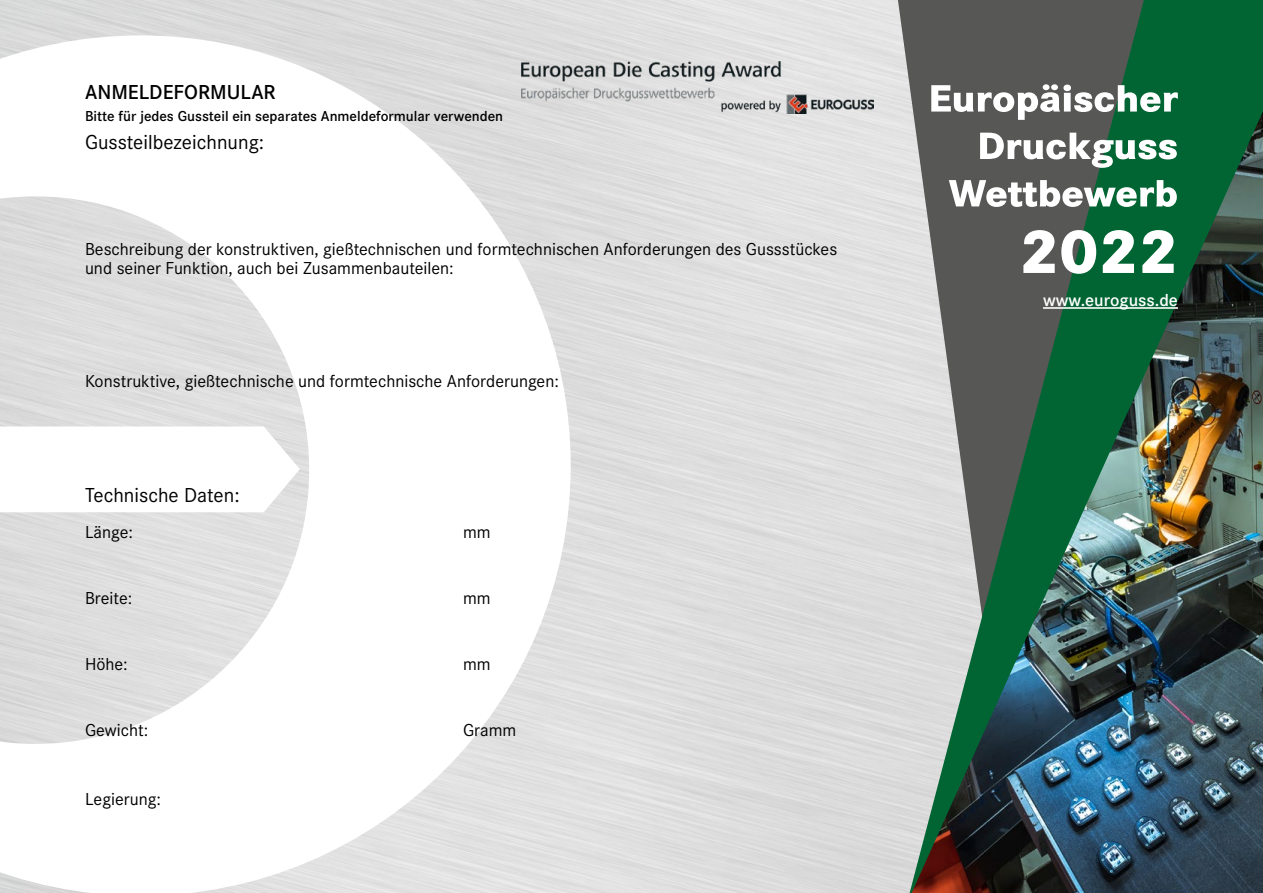
<style>
.page{position:relative;width:1263px;height:893px;background:#fff}
.page>*{position:absolute;margin:0;border:0;box-sizing:border-box;transform-origin:0 0}
.t1{font:21px "Corporate S";color:#000}
.t2{font:600 21px "Corporate S";color:#000}
.t3{font:18px/19.5px "Corporate S";color:#000}
.t4{font:600 18px "Corporate S";color:#fff}
.t5{font:600 15px "Corporate S";color:#000}
</style>
<div class="page">
<div style="left:0;top:0;width:910px;height:893px;background:#dedede"></div>
<svg style="left:0;top:35px;width:571px;height:858px"></svg>
<svg style="left:898px;top:0;width:12px;height:753px;background:#d8d8d8"></svg>
<img style="left:910px;top:0;width:353px;height:893px">
<svg style="left:0;top:426px;width:300px;height:86px"></svg>
<svg style="left:1023px;top:230px;width:151px;height:44px"></svg>
<svg style="left:949px;top:180px;width:228px;height:27px"></svg>
<svg style="left:980px;top:133px;width:197px;height:35px"></svg>
<svg style="left:931px;top:84px;width:247px;height:36px"></svg>
<img style="left:522px;top:61px;width:351px;height:53px">
<hr style="left:1043px;top:307px;width:135px;height:2px;background:#fff">
<p class="t2" style="left:85px;top:78px;width:192px">ANMELDEFORMULAR</p>
<p class="t5" style="left:85px;top:106px;width:420px">Bitte für jedes Gussteil ein separates Anmeldeformular verwenden</p>
<p class="t1" style="left:85px;top:129px;width:181px">Gussteilbezeichnung:</p>
<p class="t3" style="left:85px;top:238px;width:754px">Beschreibung der konstruktiven, gießtechnischen und formtechnischen Anforderungen des Gussstückes und seiner Funktion, auch bei Zusammenbauteilen:</p>
<p class="t3" style="left:85px;top:370px;width:475px">Konstruktive, gießtechnische und formtechnische Anforderungen:</p>
<p class="t1" style="left:85px;top:481px;width:156px">Technische Daten:</p>
<p class="t3" style="left:85px;top:522px;width:50px">Länge:</p>
<p class="t3" style="left:463px;top:522px;width:29px">mm</p>
<p class="t3" style="left:85px;top:588px;width:49px">Breite:</p>
<p class="t3" style="left:463px;top:588px;width:29px">mm</p>
<p class="t3" style="left:85px;top:654px;width:44px">Höhe:</p>
<p class="t3" style="left:463px;top:654px;width:29px">mm</p>
<p class="t3" style="left:85px;top:720px;width:65px">Gewicht:</p>
<p class="t3" style="left:463px;top:720px;width:55px">Gramm</p>
<p class="t3" style="left:85px;top:788px;width:78px">Legierung:</p>
<p class="t4" style="left:1043px;top:288px;width:136px">www.euroguss.de</p>
</div>
